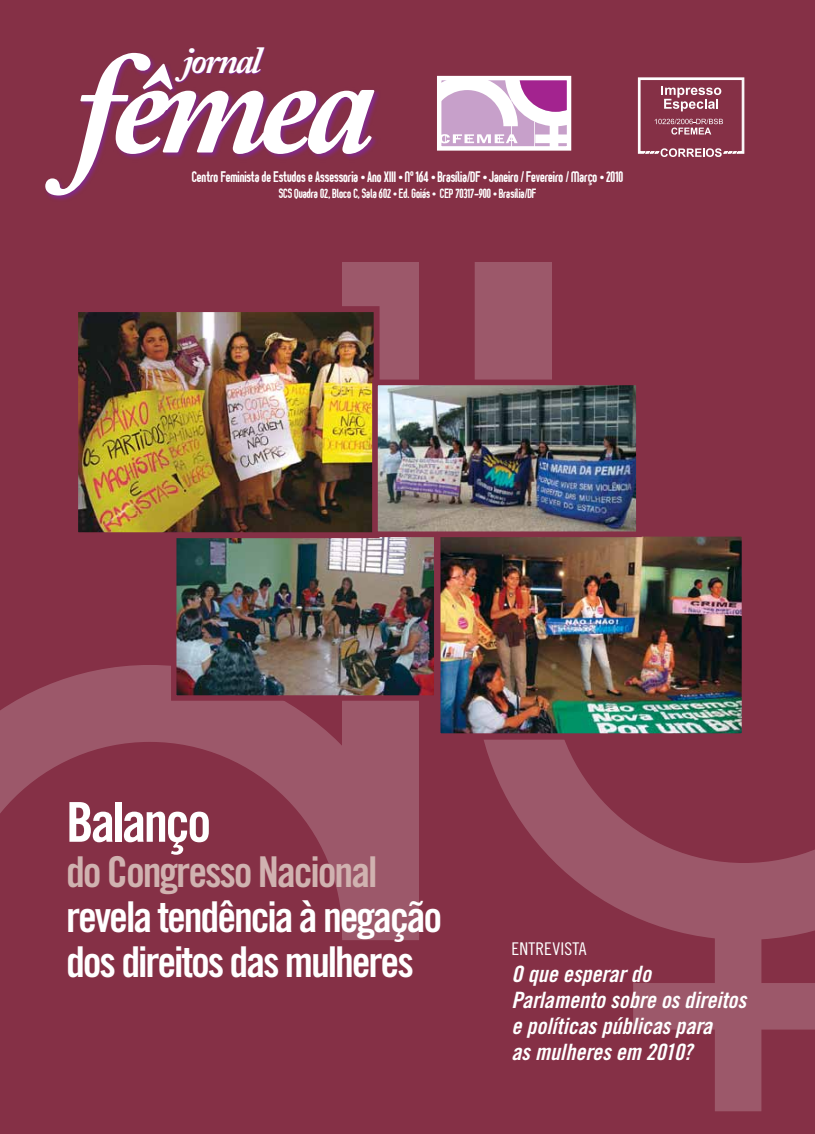
<style>
.page{position:relative;width:815px;height:1134px;background:#853046}
.page>*{position:absolute;margin:0;border:0;box-sizing:border-box;transform-origin:0 0}
.t1{font:55px "Trade Gothic LT Std Bd Cn 20";letter-spacing:-.05em;color:#fff}
.t2{font:42.5px/45px "Trade Gothic LT Std Bd Cn 20";letter-spacing:-.05em;color:#fff}
.t3{font:42.5px "Trade Gothic LT Std Bd Cn 20";letter-spacing:-.05em;color:#d0b2b0}
.t4{font:italic 700 37.88px "Adobe Caslon Pro";letter-spacing:-.06em;color:#fff}
.t5{font:22.5px/26.2px "Trade Gothic LT Std Bd Cn 20 Obl";color:#fff}
.t6{font:17.5px "Trade Gothic LT Std Cn 18";letter-spacing:.01em;color:#fff}
.t7{font:700 15px "z Prozak";color:#fff}
.t8{font:700 13.12px "z Prozak";color:#fff}
</style>
<div class="page">
<div style="left:342px;top:262px;width:77px;height:676px;background:#9c586a"></div>
<svg style="left:0;top:665px;width:419px;height:275px"></svg>
<svg style="left:484px;top:262px;width:331px;height:849px"></svg>
<div style="left:475px;top:262px;width:76px;height:413px;background:#9c586a"></div>
<svg style="left:637px;top:77px;width:108px;height:80px"></svg>
<svg style="left:442px;top:81px;width:124px;height:65px;background:#d6b1d5"></svg>
<div style="left:437px;top:76px;width:134px;height:75px;border:4px solid #fff"></div>
<svg style="left:189px;top:48px;width:76px;height:3px"></svg>
<svg style="left:45px;top:53px;width:330px;height:142px"></svg>
<img style="left:177px;top:537px;width:257px;height:158px">
<div style="left:171px;top:529px;width:269px;height:172px;border:5px solid #853046"></div>
<img style="left:79px;top:313px;width:294px;height:218px">
<div style="left:72px;top:306px;width:308px;height:232px;border:6px solid #853046"></div>
<img style="left:441px;top:537px;width:300px;height:196px">
<div style="left:434px;top:530px;width:314px;height:210px;border:6px solid #853046"></div>
<img style="left:379px;top:387px;width:256px;height:143px">
<div style="left:372px;top:380px;width:270px;height:157px;border:6px solid #853046"></div>
<h3 class="t4" style="left:183px;top:38px;width:80px">jornal</h3>
<p class="t7" style="left:192px;top:168px;width:433px">Centro Feminista de Estudos e Assessoria • Ano XIII • Nº 164 • Brasília/DF • Janeiro / Fevereiro / Março • 2010</p>
<p class="t8" style="left:279px;top:186px;width:259px">SCS Quadra 02, Bloco C, Sala 602 • Ed. Goiás • CEP 70317-900 • Brasília/DF</p>
<h1 class="t1" style="left:66px;top:789px;width:147px">Balanço</h1>
<h2 class="t3" style="left:66px;top:846px;width:313px">do Congresso Nacional</h2>
<h2 class="t2" style="left:66px;top:894px;width:378px">revela tendência à negação dos direitos das mulheres</h2>
<p class="t6" style="left:511px;top:939px;width:77px">ENTREVISTA</p>
<h3 class="t5" style="left:511px;top:961px;width:236px">O que esperar do<br>Parlamento sobre os direitos e políticas públicas para<br>as mulheres em 2010?</h3>
</div>
